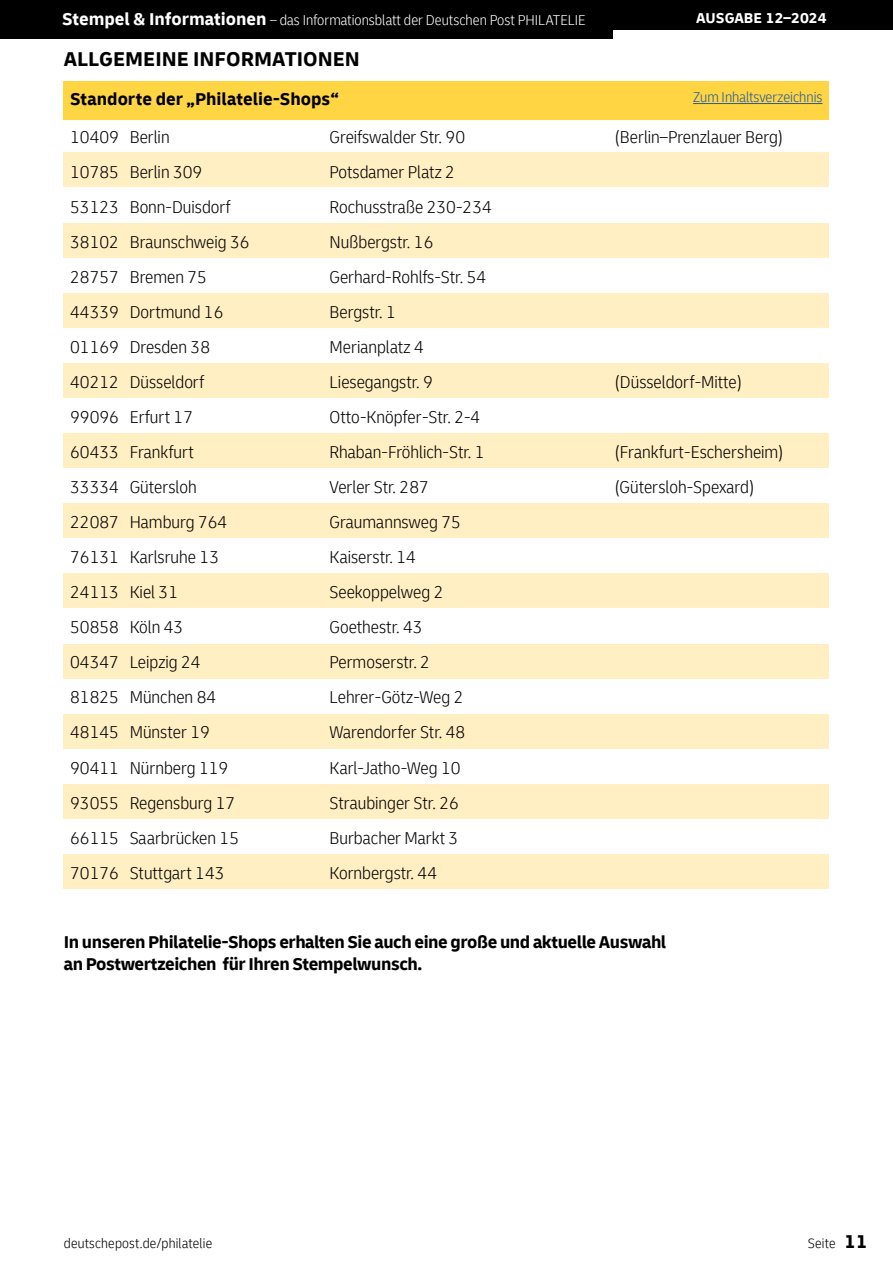
<style>
.page{position:relative;width:893px;height:1263px;background:#fff}
.page>*{position:absolute;margin:0;border:0;box-sizing:border-box;transform-origin:0 0}
.t1{font:700 21px "Delivery";color:#000}
.t2{font:300 condensed 18px "Delivery";color:#000}
.t3{font:700 18px/21.6px "Delivery";letter-spacing:-.025em;color:#000}
.t4{font:700 18px "Delivery";color:#000}
.t5{font:300 condensed 15px "Delivery";color:#fff}
.t6{font:300 condensed 15px "Delivery";color:#275b9b}
.t7{font:700 15px "Delivery";color:#fff}
.t8{font:300 condensed 14.25px "Delivery";letter-spacing:.015em;color:#000}
.s1{font-weight:700;font-stretch:normal;font-size:18px}
.s2{font-weight:700;font-stretch:normal;font-size:19.5px}
</style>
<div class="page">
<div style="left:0;top:0;width:893px;height:30px;background:#000"></div>
<div style="left:0;top:0;width:612px;height:38px;background:#000"></div>
<div style="left:64px;top:81px;width:765px;height:39px;background:#ffd544"></div>
<div style="left:64px;top:153px;width:765px;height:34px;background:#ffefc3"></div>
<div style="left:64px;top:223px;width:765px;height:34px;background:#ffefc3"></div>
<div style="left:64px;top:293px;width:765px;height:34px;background:#ffefc3"></div>
<div style="left:64px;top:363px;width:765px;height:34px;background:#ffefc3"></div>
<div style="left:64px;top:433px;width:765px;height:35px;background:#ffefc3"></div>
<div style="left:64px;top:504px;width:765px;height:34px;background:#ffefc3"></div>
<div style="left:64px;top:574px;width:765px;height:34px;background:#ffefc3"></div>
<div style="left:64px;top:644px;width:765px;height:34px;background:#ffefc3"></div>
<div style="left:64px;top:714px;width:765px;height:34px;background:#ffefc3"></div>
<div style="left:64px;top:784px;width:765px;height:34px;background:#ffefc3"></div>
<div style="left:64px;top:854px;width:765px;height:34px;background:#ffefc3"></div>
<hr style="left:693px;top:103px;width:129px;height:1px;background:#275b9b">
<p class="t5" style="left:62px;top:12px;width:525px"><span class="s1">Stempel &amp; Informationen</span> – das Informationsblatt der Deutschen Post PHILATELIE</p>
<p class="t7" style="left:696px;top:9px;width:132px">AUSGABE 12–2024</p>
<p class="t1" style="left:64px;top:46px;width:298px">ALLGEMEINE INFORMATIONEN</p>
<p class="t6" style="left:693px;top:89px;width:131px">Zum Inhaltsverzeichnis</p>
<p class="t4" style="left:70px;top:87px;width:270px">Standorte der „Philatelie-Shops“</p>
<p class="t2" style="left:70px;top:126px;width:101px">10409 Berlin</p>
<p class="t2" style="left:330px;top:126px;width:137px">Greifswalder Str. 90</p>
<p class="t2" style="left:614px;top:126px;width:170px">(Berlin–Prenzlauer Berg)</p>
<p class="t2" style="left:70px;top:161px;width:134px">10785 Berlin 309</p>
<p class="t2" style="left:330px;top:161px;width:127px">Potsdamer Platz 2</p>
<p class="t2" style="left:70px;top:196px;width:162px">53123 Bonn-Duisdorf</p>
<p class="t2" style="left:330px;top:196px;width:164px">Rochusstraße 230-234</p>
<p class="t2" style="left:70px;top:231px;width:181px">38102 Braunschweig 36</p>
<p class="t2" style="left:330px;top:231px;width:105px">Nußbergstr. 16</p>
<p class="t2" style="left:70px;top:267px;width:138px">28757 Bremen 75</p>
<p class="t2" style="left:330px;top:267px;width:158px">Gerhard-Rohlfs-Str. 54</p>
<p class="t2" style="left:70px;top:302px;width:155px">44339 Dortmund 16</p>
<p class="t2" style="left:330px;top:302px;width:68px">Bergstr. 1</p>
<p class="t2" style="left:70px;top:337px;width:141px">01169 Dresden 38</p>
<p class="t2" style="left:330px;top:337px;width:96px">Merianplatz 4</p>
<p class="t2" style="left:70px;top:372px;width:136px">40212 Düsseldorf</p>
<p class="t2" style="left:330px;top:372px;width:105px">Liesegangstr. 9</p>
<p class="t2" style="left:614px;top:372px;width:129px">(Düsseldorf-Mitte)</p>
<p class="t2" style="left:70px;top:407px;width:124px">99096 Erfurt 17</p>
<p class="t2" style="left:330px;top:407px;width:152px">Otto-Knöpfer-Str. 2-4</p>
<p class="t2" style="left:70px;top:442px;width:125px">60433 Frankfurt</p>
<p class="t2" style="left:330px;top:442px;width:157px">Rhaban-Fröhlich-Str. 1</p>
<p class="t2" style="left:614px;top:442px;width:171px">(Frankfurt-Eschersheim)</p>
<p class="t2" style="left:70px;top:477px;width:128px">33334 Gütersloh</p>
<p class="t2" style="left:330px;top:477px;width:101px">Verler Str. 287</p>
<p class="t2" style="left:614px;top:477px;width:142px">(Gütersloh-Spexard)</p>
<p class="t2" style="left:70px;top:512px;width:159px">22087 Hamburg 764</p>
<p class="t2" style="left:330px;top:512px;width:133px">Graumannsweg 75</p>
<p class="t2" style="left:70px;top:547px;width:150px">76131 Karlsruhe 13</p>
<p class="t2" style="left:330px;top:547px;width:88px">Kaiserstr. 14</p>
<p class="t2" style="left:70px;top:582px;width:109px">24113 Kiel 31</p>
<p class="t2" style="left:330px;top:582px;width:115px">Seekoppelweg 2</p>
<p class="t2" style="left:70px;top:617px;width:115px">50858 Köln 43</p>
<p class="t2" style="left:330px;top:617px;width:95px">Goethestr. 43</p>
<p class="t2" style="left:70px;top:652px;width:132px">04347 Leipzig 24</p>
<p class="t2" style="left:330px;top:652px;width:102px">Permoserstr. 2</p>
<p class="t2" style="left:70px;top:687px;width:148px">81825 München 84</p>
<p class="t2" style="left:330px;top:687px;width:135px">Lehrer-Götz-Weg 2</p>
<p class="t2" style="left:70px;top:722px;width:141px">48145 Münster 19</p>
<p class="t2" style="left:330px;top:722px;width:137px">Warendorfer Str. 48</p>
<p class="t2" style="left:70px;top:757px;width:160px">90411 Nürnberg 119</p>
<p class="t2" style="left:330px;top:757px;width:133px">Karl-Jatho-Weg 10</p>
<p class="t2" style="left:70px;top:792px;width:167px">93055 Regensburg 17</p>
<p class="t2" style="left:330px;top:792px;width:131px">Straubinger Str. 26</p>
<p class="t2" style="left:70px;top:827px;width:171px">66115 Saarbrücken 15</p>
<p class="t2" style="left:330px;top:827px;width:130px">Burbacher Markt 3</p>
<p class="t2" style="left:70px;top:862px;width:156px">70176 Stuttgart 143</p>
<p class="t2" style="left:330px;top:862px;width:109px">Kornbergstr. 44</p>
<p class="t3" style="left:64px;top:931px;width:604px">In unseren Philatelie-Shops erhalten Sie auch eine große und aktuelle Auswahl an Postwertzeichen für Ihren Stempelwunsch.</p>
<p class="t8" style="left:64px;top:1235px;width:150px">deutschepost.de/philatelie</p>
<p class="t8" style="left:808px;top:1235px;width:61px">Seite <span class="s2">11</span></p>
</div>
